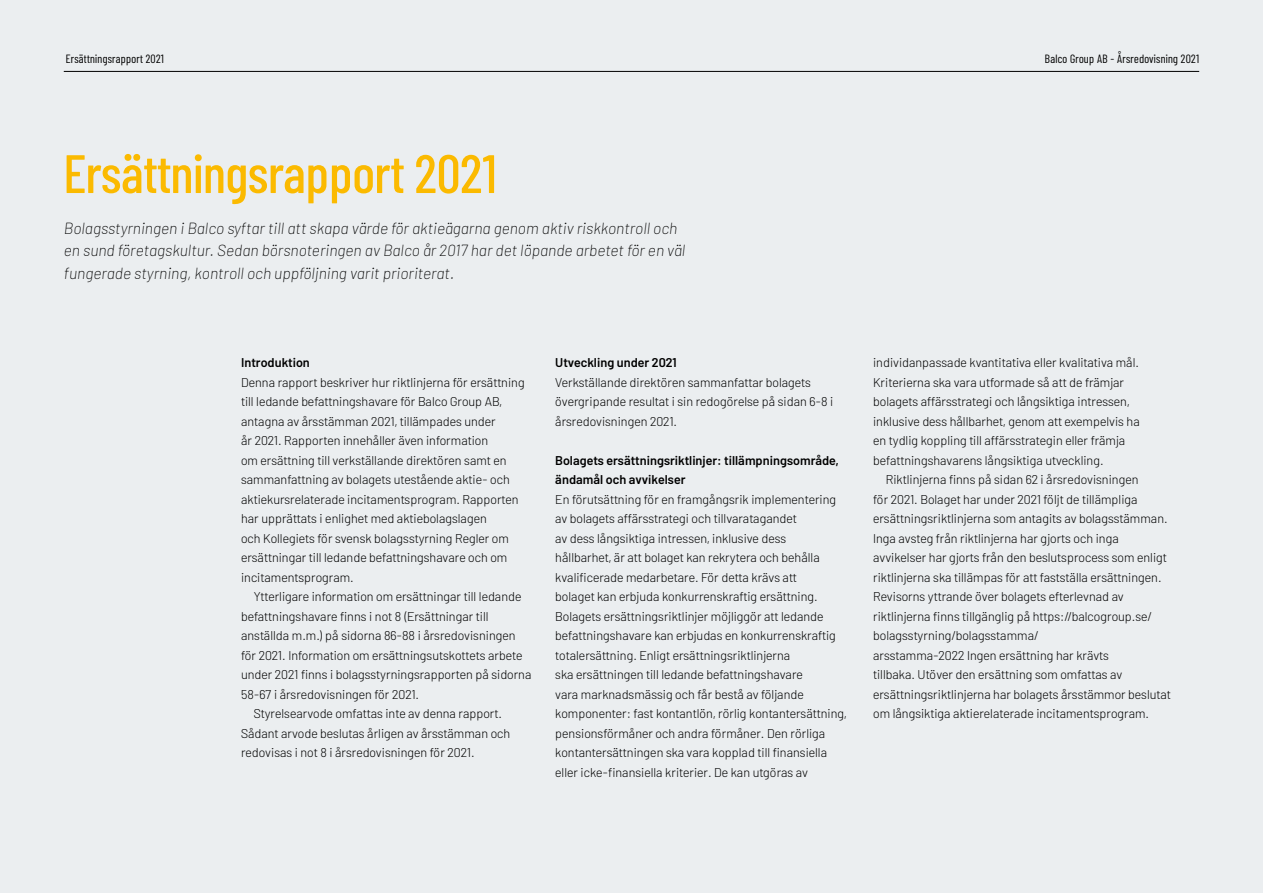
<style>
.page{position:relative;width:1263px;height:893px;background:#ebeef0}
.page>*{position:absolute;margin:0;border:0;box-sizing:border-box;transform-origin:0 0}
.t1{font:500 54px "Barlow Condensed";color:#fbba00}
.t2{font:italic 200 15.75px/22.5px "Barlow";color:#000}
.t3{font:300 12.75px/19.5px "Barlow";color:#000}
.t4{font:600 12.75px/19.5px "Barlow";color:#000}
.t5{font:12px "Barlow Condensed";letter-spacing:.02em;color:#000}
</style>
<div class="page">
<hr style="left:64px;top:71px;width:1135px;height:1px;background:#000">
<p class="t5" style="left:66px;top:50px;width:100px">Ersättningsrapport 2021</p>
<p class="t5" style="left:1045px;top:50px;width:156px">Balco Group AB - Årsredovisning 2021</p>
<h1 class="t1" style="left:64px;top:135px;width:435px">Ersättningsrapport 2021</h1>
<p class="t2" style="left:64px;top:216px;width:623px">Bolagsstyrningen i Balco syftar till att skapa värde för aktieägarna genom aktiv riskkontroll och en sund företagskultur. Sedan börsnoteringen av Balco år 2017 har det löpande arbetet för en väl fungerade styrning, kontroll och uppföljning varit prioriterat.</p>
<p class="t4" style="left:241px;top:352px;width:70px">Introduktion</p>
<p class="t3" style="left:241px;top:371px;width:285px">Denna rapport beskriver hur riktlinjerna för ersättning till ledande befattningshavare för Balco Group AB, antagna av årsstämman 2021, tillämpades under<br>år 2021. Rapporten innehåller även information<br>om ersättning till verkställande direktören samt en sammanfattning av bolagets utestående aktie- och aktiekursrelaterade incitamentsprogram. Rapporten har upprättats i enlighet med aktiebolagslagen<br>och Kollegiets för svensk bolagsstyrning Regler om ersättningar till ledande befattningshavare och om incitamentsprogram.</p>
<p class="t3" style="left:254px;top:586px;width:269px">Ytterligare information om ersättningar till ledande</p>
<p class="t3" style="left:241px;top:605px;width:249px">befattningshavare finns i not 8 (Ersättningar till</p>
<p class="t3" style="left:241px;top:625px;width:276px">anställda m.m.) på sidorna 86-88 i årsredovisningen</p>
<p class="t3" style="left:241px;top:644px;width:283px">för 2021. Information om ersättningsutskottets arbete</p>
<p class="t3" style="left:241px;top:664px;width:292px">under 2021 finns i bolagsstyrningsrapporten på sidorna</p>
<p class="t3" style="left:241px;top:683px;width:180px">58-67 i årsredovisningen för 2021.</p>
<p class="t3" style="left:254px;top:703px;width:250px">Styrelsearvode omfattas inte av denna rapport.</p>
<p class="t3" style="left:241px;top:722px;width:271px">Sådant arvode beslutas årligen av årsstämman och</p>
<p class="t3" style="left:241px;top:742px;width:235px">redovisas i not 8 i årsredovisningen för 2021.</p>
<p class="t4" style="left:555px;top:352px;width:123px">Utveckling under 2021</p>
<p class="t3" style="left:555px;top:371px;width:279px">Verkställande direktören sammanfattar bolagets övergripande resultat i sin redogörelse på sidan 6-8 i årsredovisningen 2021.</p>
<p class="t4" style="left:555px;top:449px;width:285px">Bolagets ersättningsriktlinjer: tillämpningsområde, ändamål och avvikelser</p>
<p class="t3" style="left:555px;top:488px;width:293px">En förutsättning för en framgångsrik implementering av bolagets affärsstrategi och tillvaratagandet<br>av dess långsiktiga intressen, inklusive dess<br>hållbarhet, är att bolaget kan rekrytera och behålla kvalificerade medarbetare. För detta krävs att<br>bolaget kan erbjuda konkurrenskraftig ersättning.<br>Bolagets ersättningsriktlinjer möjliggör att ledande befattningshavare kan erbjudas en konkurrenskraftig totalersättning. Enligt ersättningsriktlinjerna<br>ska ersättningen till ledande befattningshavare<br>vara marknadsmässig och får bestå av följande komponenter: fast kontantlön, rörlig kontantersättning, pensionsförmåner och andra förmåner. Den rörliga kontantersättningen ska vara kopplad till finansiella eller icke-finansiella kriterier. De kan utgöras av</p>
<p class="t3" style="left:873px;top:352px;width:268px">individanpassade kvantitativa eller kvalitativa mål.<br>Kriterierna ska vara utformade så att de främjar bolagets affärsstrategi och långsiktiga intressen, inklusive dess hållbarhet, genom att exempelvis ha en tydlig koppling till affärsstrategin eller främja befattningshavarens långsiktiga utveckling.</p>
<p class="t3" style="left:873px;top:469px;width:299px;text-indent:13px">Riktlinjerna finns på sidan 62 i årsredovisningen<br>för 2021. Bolaget har under 2021 följt de tillämpliga ersättningsriktlinjerna som antagits av bolagsstämman.<br>Inga avsteg från riktlinjerna har gjorts och inga avvikelser har gjorts från den beslutsprocess som enligt riktlinjerna ska tillämpas för att fastställa ersättningen.<br>Revisorns yttrande över bolagets efterlevnad av riktlinjerna finns tillgänglig på https://balcogroup.se/ bolagsstyrning/bolagsstamma/<br>arsstamma-2022 Ingen ersättning har krävts<br>tillbaka. Utöver den ersättning som omfattas av ersättningsriktlinjerna har bolagets årsstämmor beslutat om långsiktiga aktierelaterade incitamentsprogram.</p>
</div>
